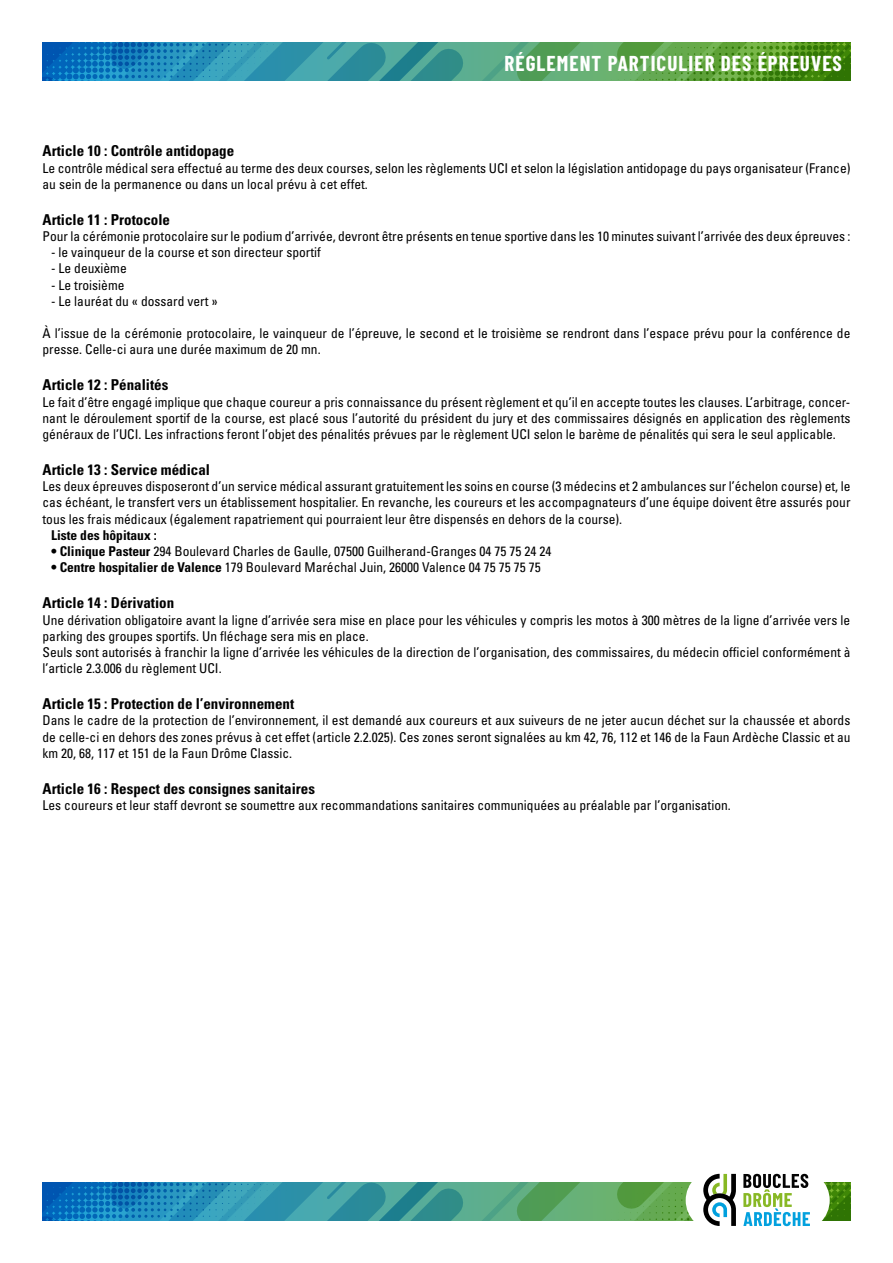
<style>
.page{position:relative;width:893px;height:1263px;background:#fff}
.page>*{position:absolute;margin:0;border:0;box-sizing:border-box;transform-origin:0 0}
.t1{font:700 21px "Barlow Condensed";letter-spacing:.05em;color:#fff}
.t2{font:700 condensed 15px "Univers LT Std";color:#000}
.t3{font:condensed 13.5px/16.2px "Univers LT Std";color:#000}
.t4{font:700 condensed 13.5px "Univers LT Std";color:#000}
.s1{font-weight:700}
</style>
<div class="page">
<svg style="left:43px;top:43px;width:807px;height:38px;background:#41977e"></svg>
<svg style="left:43px;top:1173px;width:807px;height:54px"></svg>
<h1 class="t1" style="left:505px;top:48px;width:339px">RÉGLEMENT PARTICULIER DES ÉPREUVES</h1>
<p class="t2" style="left:43px;top:142px;width:193px">Article 10 : Contrôle antidopage</p>
<p class="t3" style="left:43px;top:160px;width:809px">Le contrôle médical sera effectué au terme des deux courses, selon les règlements UCI et selon la législation antidopage du pays organisateur (France) au sein de la permanence ou dans un local prévu à cet effet.</p>
<p class="t2" style="left:43px;top:210px;width:129px">Article 11 : Protocole</p>
<p class="t3" style="left:43px;top:228px;width:809px">Pour la cérémonie protocolaire sur le podium d’arrivée, devront être présents en tenue sportive dans les 10 minutes suivant l’arrivée des deux épreuves :</p>
<p class="t3" style="left:51px;top:244px;width:271px">- le vainqueur de la course et son directeur sportif</p>
<p class="t3" style="left:51px;top:260px;width:77px">- Le deuxième</p>
<p class="t3" style="left:51px;top:277px;width:75px">- Le troisième</p>
<p class="t3" style="left:51px;top:293px;width:168px">- Le lauréat du « dossard vert »</p>
<p class="t3" style="left:43px;top:325px;width:809px">À l’issue de la cérémonie protocolaire, le vainqueur de l’épreuve, le second et le troisième se rendront dans l’espace prévu pour la conférence de presse. Celle-ci aura une durée maximum de 20 mn.</p>
<p class="t2" style="left:43px;top:376px;width:127px">Article 12 : Pénalités</p>
<p class="t3" style="left:43px;top:394px;width:809px;text-align:justify">Le fait d’être engagé implique que chaque coureur a pris connaissance du présent règlement et qu’il en accepte toutes les clauses. L’arbitrage, concer&shy;nant le déroulement sportif de la course, est placé sous l’autorité du président du jury et des commissaires désignés en application des règlements généraux de l’UCI. Les infractions feront l’objet des pénalités prévues par le règlement UCI selon le barème de pénalités qui sera le seul applicable.</p>
<p class="t2" style="left:43px;top:460px;width:169px">Article 13 : Service médical</p>
<p class="t3" style="left:43px;top:478px;width:809px;text-align:justify">Les deux épreuves disposeront d’un service médical assurant gratuitement les soins en course (3 médecins et 2 ambulances sur l’échelon course) et, le cas échéant, le transfert vers un établissement hospitalier. En revanche, les coureurs et les accompagnateurs d’une équipe doivent être assurés pour tous les frais médicaux (également rapatriement qui pourraient leur être dispensés en dehors de la course).</p>
<p class="t4" style="left:51px;top:527px;width:107px">Liste des hôpitaux :</p>
<p class="t3" style="left:51px;top:543px;width:502px"><span class="s1">• Clinique Pasteur</span> 294 Boulevard Charles de Gaulle, 07500 Guilherand-Granges 04 75 75 24 24</p>
<p class="t3" style="left:51px;top:559px;width:491px"><span class="s1">• Centre hospitalier de Valence</span> 179 Boulevard Maréchal Juin, 26000 Valence 04 75 75 75 75</p>
<p class="t2" style="left:43px;top:594px;width:133px">Article 14 : Dérivation</p>
<p class="t3" style="left:43px;top:611px;width:809px">Une dérivation obligatoire avant la ligne d’arrivée sera mise en place pour les véhicules y compris les motos à 300 mètres de la ligne d’arrivée vers le parking des groupes sportifs. Un fléchage sera mis en place.<br>Seuls sont autorisés à franchir la ligne d’arrivée les véhicules de la direction de l’organisation, des commissaires, du médecin officiel conformément à l’article 2.3.006 du règlement UCI.</p>
<p class="t2" style="left:43px;top:694px;width:253px">Article 15 : Protection de l’environnement</p>
<p class="t3" style="left:43px;top:712px;width:809px;text-align:justify">Dans le cadre de la protection de l’environnement, il est demandé aux coureurs et aux suiveurs de ne jeter aucun déchet sur la chaussée et abords de celle-ci en dehors des zones prévus à cet effet (article 2.2.025). Ces zones seront signalées au km 42, 76, 112 et 146 de la Faun Ardèche Classic et au km 20, 68, 117 et 151 de la Faun Drôme Classic.</p>
<p class="t2" style="left:43px;top:779px;width:274px">Article 16 : Respect des consignes sanitaires</p>
<p class="t3" style="left:43px;top:797px;width:690px">Les coureurs et leur staff devront se soumettre aux recommandations sanitaires communiquées au préalable par l’organisation.</p>
</div>
